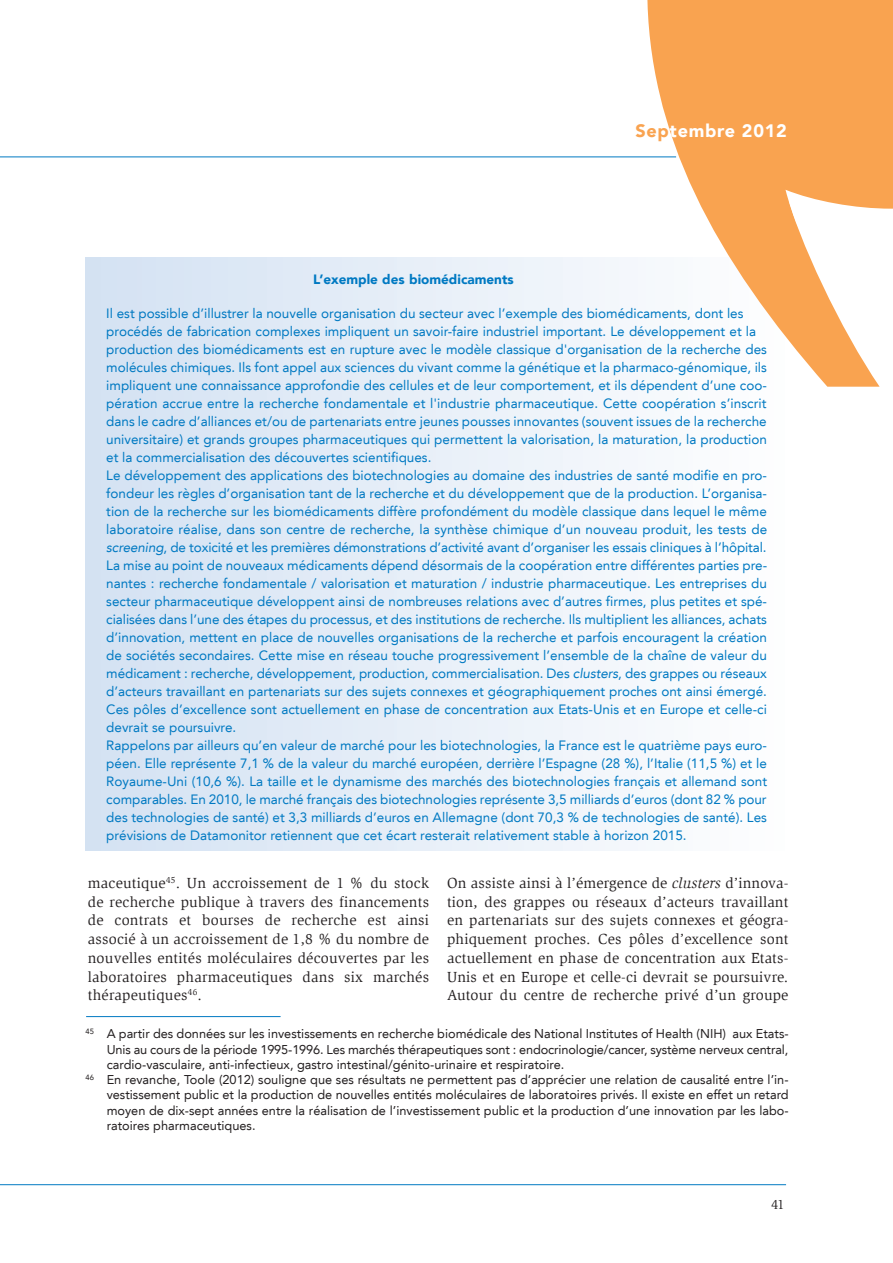
<style>
.page{position:relative;width:893px;height:1263px;background:#fff}
.page>*{position:absolute;margin:0;border:0;box-sizing:border-box;transform-origin:0 0}
.t1{font:900 18px "Avenir LT";letter-spacing:.04em;color:#fff}
.t2{font:15px/18.8px "Slimbach LT";letter-spacing:.01em;color:#231f20;text-align:justify}
.t3{font:13.5px/18px "Avenir LT";color:#0079c2}
.t4{font:900 13.5px "Avenir LT";color:#0079c2}
.t5{font:13.5px "Slimbach LT";color:#231f20}
.t6{font:12.75px "Avenir LT";color:#231f20}
.s1{color:#f9a350}
.s2{font-style:italic}
</style>
<div class="page">
<hr style="left:0;top:1184px;width:786px;height:1px;background:#0079c2">
<hr style="left:0;top:157px;width:676px;height:1px;background:#0079c2">
<hr style="left:86px;top:1016px;width:195px;height:1px;background:#0079c2">
<div style="left:85px;top:257px;width:703px;height:593px;background:linear-gradient(to right,#d3e1f3,#fefefe)"></div>
<svg style="left:647px;top:0;width:246px;height:387px;fill:#f9a350"></svg>
<h1 class="t1" style="left:635px;top:123px;width:153px"><span class="s1">Sep</span>tembre 2012</h1>
<p class="t4" style="left:313px;top:273px;width:202px">L’exemple des biomédicaments</p>
<p class="t3" style="left:106px;top:305px;width:662px">Il est possible d’illustrer la nouvelle organisation du secteur avec l’exemple des biomédicaments, dont les procédés de fabrication complexes impliquent un savoir-faire industriel important. Le développement et la production des biomédicaments est en rupture avec le modèle classique d'organisation de la recherche des molécules chimiques. Ils font appel aux sciences du vivant comme la génétique et la pharmaco-génomique, ils impliquent une connaissance approfondie des cellules et de leur comportement, et ils dépendent d’une coo&shy;pération accrue entre la recherche fondamentale et l'industrie pharmaceutique. Cette coopération s’inscrit dans le cadre d’alliances et/ou de partenariats entre jeunes pousses innovantes (souvent issues de la recherche universitaire) et grands groupes pharmaceutiques qui permettent la valorisation, la maturation, la production et la commercialisation des découvertes scientifiques.<br>Le développement des applications des biotechnologies au domaine des industries de santé modifie en pro&shy;fondeur les règles d’organisation tant de la recherche et du développement que de la production. L’organisa&shy;tion de la recherche sur les biomédicaments diffère profondément du modèle classique dans lequel le même laboratoire réalise, dans son centre de recherche, la synthèse chimique d’un nouveau produit, les tests de <span class="s2">screening</span>, de toxicité et les premières démonstrations d’activité avant d’organiser les essais cliniques à l’hôpital.<br>La mise au point de nouveaux médicaments dépend désormais de la coopération entre différentes parties pre&shy;nantes : recherche fondamentale / valorisation et maturation / industrie pharmaceutique. Les entreprises du secteur pharmaceutique développent ainsi de nombreuses relations avec d’autres firmes, plus petites et spé&shy;cialisées dans l’une des étapes du processus, et des institutions de recherche. Ils multiplient les alliances, achats d’innovation, mettent en place de nouvelles organisations de la recherche et parfois encouragent la création de sociétés secondaires. Cette mise en réseau touche progressivement l’ensemble de la chaîne de valeur du médicament : recherche, développement, production, commercialisation. Des <span class="s2">clusters</span>, des grappes ou réseaux d’acteurs travaillant en partenariats sur des sujets connexes et géographiquement proches ont ainsi émergé.<br>Ces pôles d’excellence sont actuellement en phase de concentration aux Etats-Unis et en Europe et celle-ci devrait se poursuivre.<br>Rappelons par ailleurs qu’en valeur de marché pour les biotechnologies, la France est le quatrième pays euro&shy;péen. Elle représente 7,1 % de la valeur du marché européen, derrière l’Espagne (28 %), l’Italie (11,5 %) et le Royaume-Uni (10,6 %). La taille et le dynamisme des marchés des biotechnologies français et allemand sont comparables. En 2010, le marché français des biotechnologies représente 3,5 milliards d’euros (dont 82 % pour des technologies de santé) et 3,3 milliards d’euros en Allemagne (dont 70,3 % de technologies de santé). Les prévisions de Datamonitor retiennent que cet écart resterait relativement stable à horizon 2015.</p>
<p class="t2" style="left:88px;top:873px;width:343px">maceutique<sup>45</sup>. Un accroissement de 1 % du stock de recherche publique à travers des financements de contrats et bourses de recherche est ainsi associé à un accroissement de 1,8 % du nombre de nouvelles entités moléculaires découvertes par les laboratoires pharmaceutiques dans six marchés thérapeutiques<sup>46</sup>.</p>
<p class="t2" style="left:447px;top:873px;width:343px">On assiste ainsi à l’émergence de <span class="s2">clusters</span> d’innova&shy;tion, des grappes ou réseaux d’acteurs travaillant en partenariats sur des sujets connexes et géogra&shy;phiquement proches. Ces pôles d’excellence sont actuellement en phase de concentration aux Etats-Unis et en Europe et celle-ci devrait se poursuivre.<br>Autour du centre de recherche privé d’un groupe</p>
<p class="t6" style="left:85px;top:1028px;width:705px"><sup>45</sup> A partir des données sur les investissements en recherche biomédicale des National Institutes of Health (NIH) aux Etats-</p>
<p class="t6" style="left:107px;top:1044px;width:683px">Unis au cours de la période 1995-1996. Les marchés thérapeutiques sont : endocrinologie/cancer, système nerveux central,</p>
<p class="t6" style="left:107px;top:1059px;width:459px">cardio-vasculaire, anti-infectieux, gastro intestinal/génito-urinaire et respiratoire.</p>
<p class="t6" style="left:85px;top:1074px;width:705px"><sup>46</sup> En revanche, Toole (2012) souligne que ses résultats ne permettent pas d’apprécier une relation de causalité entre l’in-</p>
<p class="t6" style="left:107px;top:1090px;width:683px">vestissement public et la production de nouvelles entités moléculaires de laboratoires privés. Il existe en effet un retard</p>
<p class="t6" style="left:107px;top:1105px;width:683px">moyen de dix-sept années entre la réalisation de l’investissement public et la production d’une innovation par les labo-</p>
<p class="t6" style="left:107px;top:1120px;width:150px">ratoires pharmaceutiques.</p>
<p class="t5" style="left:771px;top:1197px;width:15px">41</p>
</div>
